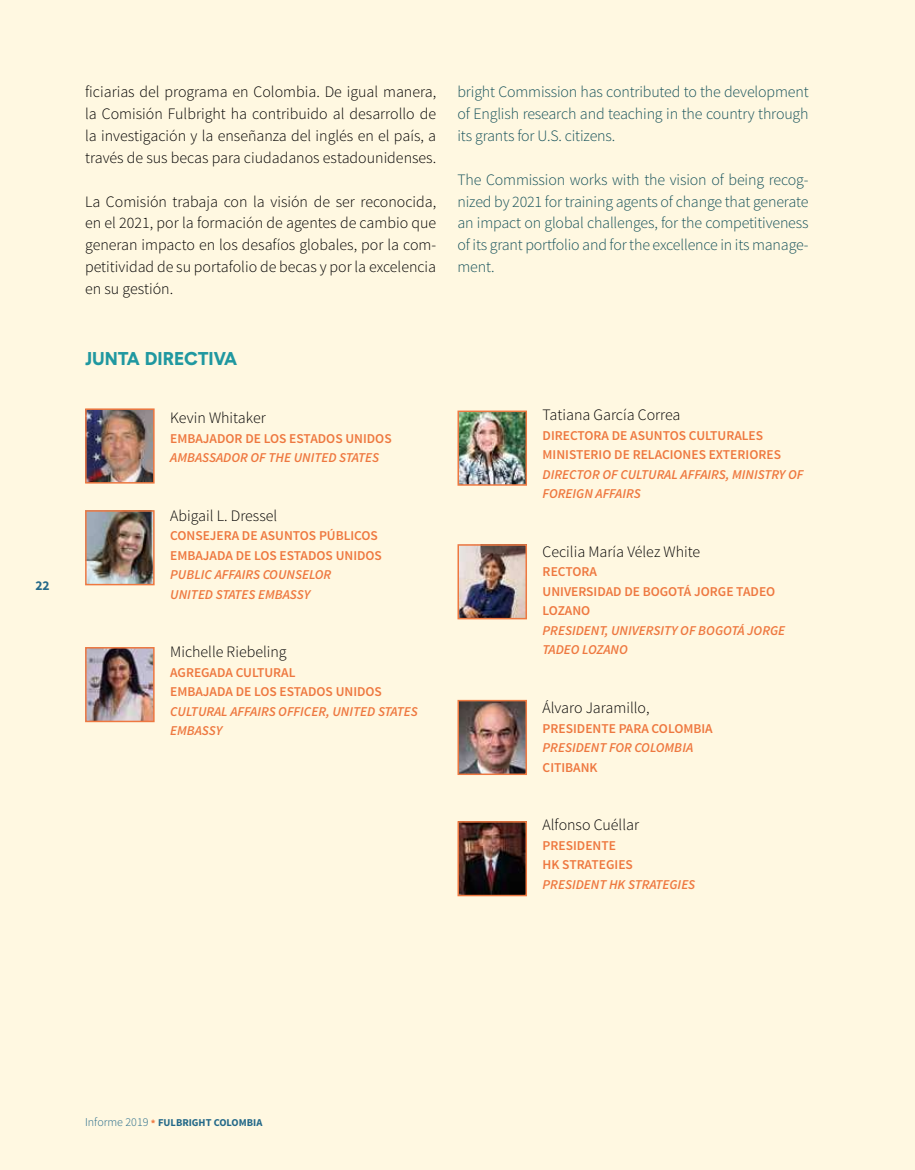
<style>
.page{position:relative;width:915px;height:1170px;background:#fff}
.page>*{position:absolute;margin:0;border:0;box-sizing:border-box;transform-origin:0 0}
.t1{font:700 18px "Basetica";color:#2098a0}
.t2{font:300 15.9px/21.9px "Source Sans Pro";color:#000;text-align:justify}
.t3{font:300 15.9px/21.9px "Source Sans Pro";letter-spacing:-.01em;color:#15515a;text-align:justify}
.t4{font:600 13.5px/19.5px "Source Sans Pro";color:#ee7840}
.t5{font:italic 600 13.5px/19.5px "Source Sans Pro";color:#ee7840}
.t6{font:700 13.5px "Source Sans Pro";color:#246989}
.t7{font:700 10.5px "Source Sans Pro";color:#246989}
.s1{font-weight:300;font-size:12px}
.s2{color:#ee7840}
</style>
<div class="page">
<div style="left:0;top:0;width:914px;height:1169px;background:#fff8e1"></div>
<img style="left:88px;top:411px;width:63px;height:69px">
<div style="left:85px;top:408px;width:69px;height:75px;border:2px solid #ee7840"></div>
<img style="left:88px;top:513px;width:63px;height:69px">
<div style="left:85px;top:510px;width:69px;height:75px;border:2px solid #ee7840"></div>
<img style="left:88px;top:650px;width:63px;height:69px">
<div style="left:85px;top:647px;width:69px;height:75px;border:2px solid #ee7840"></div>
<img style="left:460px;top:702px;width:64px;height:70px">
<div style="left:457px;top:699px;width:70px;height:76px;border:2px solid #ee7840"></div>
<img style="left:460px;top:413px;width:64px;height:69px">
<div style="left:457px;top:410px;width:70px;height:75px;border:2px solid #ee7840"></div>
<img style="left:460px;top:824px;width:64px;height:69px">
<div style="left:457px;top:821px;width:70px;height:75px;border:2px solid #ee7840"></div>
<img style="left:460px;top:547px;width:64px;height:69px">
<div style="left:457px;top:544px;width:70px;height:75px;border:2px solid #ee7840"></div>
<p class="t6" style="left:35px;top:577px;width:16px">22</p>
<p class="t2" style="left:85px;top:81px;width:352px">ficiarias del programa en Colombia. De igual manera, la Comisión Fulbright ha contribuido al desarrollo de la investigación y la enseñanza del inglés en el país, a través de sus becas para ciudadanos estadounidenses.</p>
<p class="t2" style="left:85px;top:190px;width:352px">La Comisión trabaja con la visión de ser reconocida, en el 2021, por la formación de agentes de cambio que generan impacto en los desafíos globales, por la com&shy;petitividad de su portafolio de becas y por la excelencia en su gestión.</p>
<p class="t1" style="left:85px;top:346px;width:154px">JUNTA DIRECTIVA</p>
<p class="t2" style="left:170px;top:407px;width:97px">Kevin Whitaker</p>
<p class="t4" style="left:170px;top:429px;width:223px">EMBAJADOR DE LOS ESTADOS UNIDOS</p>
<p class="t5" style="left:170px;top:448px;width:210px">AMBASSADOR OF THE UNITED STATES</p>
<p class="t2" style="left:170px;top:504px;width:108px">Abigail L. Dressel</p>
<p class="t4" style="left:170px;top:526px;width:213px">CONSEJERA DE ASUNTOS PÚBLICOS<br>EMBAJADA DE LOS ESTADOS UNIDOS</p>
<p class="t5" style="left:170px;top:565px;width:162px">PUBLIC AFFAIRS COUNSELOR<br>UNITED STATES EMBASSY</p>
<p class="t2" style="left:170px;top:641px;width:118px">Michelle Riebeling</p>
<p class="t4" style="left:170px;top:663px;width:213px">AGREGADA CULTURAL<br>EMBAJADA DE LOS ESTADOS UNIDOS</p>
<p class="t5" style="left:170px;top:701px;width:249px">CULTURAL AFFAIRS OFFICER, UNITED STATES<br>EMBASSY</p>
<p class="t3" style="left:457px;top:81px;width:352px">bright Commission has contributed to the development of English research and teaching in the country through its grants for U.S. citizens.</p>
<p class="t3" style="left:457px;top:168px;width:352px">The Commission works with the vision of being recog&shy;nized by 2021 for training agents of change that generate an impact on global challenges, for the competitiveness of its grant portfolio and for the excellence in its manage&shy;ment.</p>
<p class="t2" style="left:542px;top:404px;width:139px">Tatiana García Correa</p>
<p class="t4" style="left:542px;top:426px;width:240px">DIRECTORA DE ASUNTOS CULTURALES<br>MINISTERIO DE RELACIONES EXTERIORES</p>
<p class="t5" style="left:542px;top:464px;width:262px">DIRECTOR OF CULTURAL AFFAIRS, MINISTRY OF<br>FOREIGN AFFAIRS</p>
<p class="t2" style="left:542px;top:540px;width:159px">Cecilia María Vélez White</p>
<p class="t4" style="left:542px;top:562px;width:234px">RECTORA<br>UNIVERSIDAD DE BOGOTÁ JORGE TADEO<br>LOZANO</p>
<p class="t5" style="left:542px;top:620px;width:244px">PRESIDENT, UNIVERSITY OF BOGOTÁ JORGE<br>TADEO LOZANO</p>
<p class="t2" style="left:542px;top:696px;width:108px">Álvaro Jaramillo,</p>
<p class="t4" style="left:542px;top:718px;width:171px">PRESIDENTE PARA COLOMBIA</p>
<p class="t5" style="left:542px;top:737px;width:152px">PRESIDENT FOR COLOMBIA</p>
<p class="t4" style="left:542px;top:757px;width:56px">CITIBANK</p>
<p class="t2" style="left:542px;top:813px;width:98px">Alfonso Cuéllar</p>
<p class="t4" style="left:542px;top:835px;width:92px">PRESIDENTE<br>HK STRATEGIES</p>
<p class="t5" style="left:542px;top:874px;width:154px">PRESIDENT HK STRATEGIES</p>
<p class="t7" style="left:85px;top:1115px;width:179px"><span class="s1">Informe 2019</span> <span class="s2">*</span> FULBRIGHT COLOMBIA</p>
</div>
